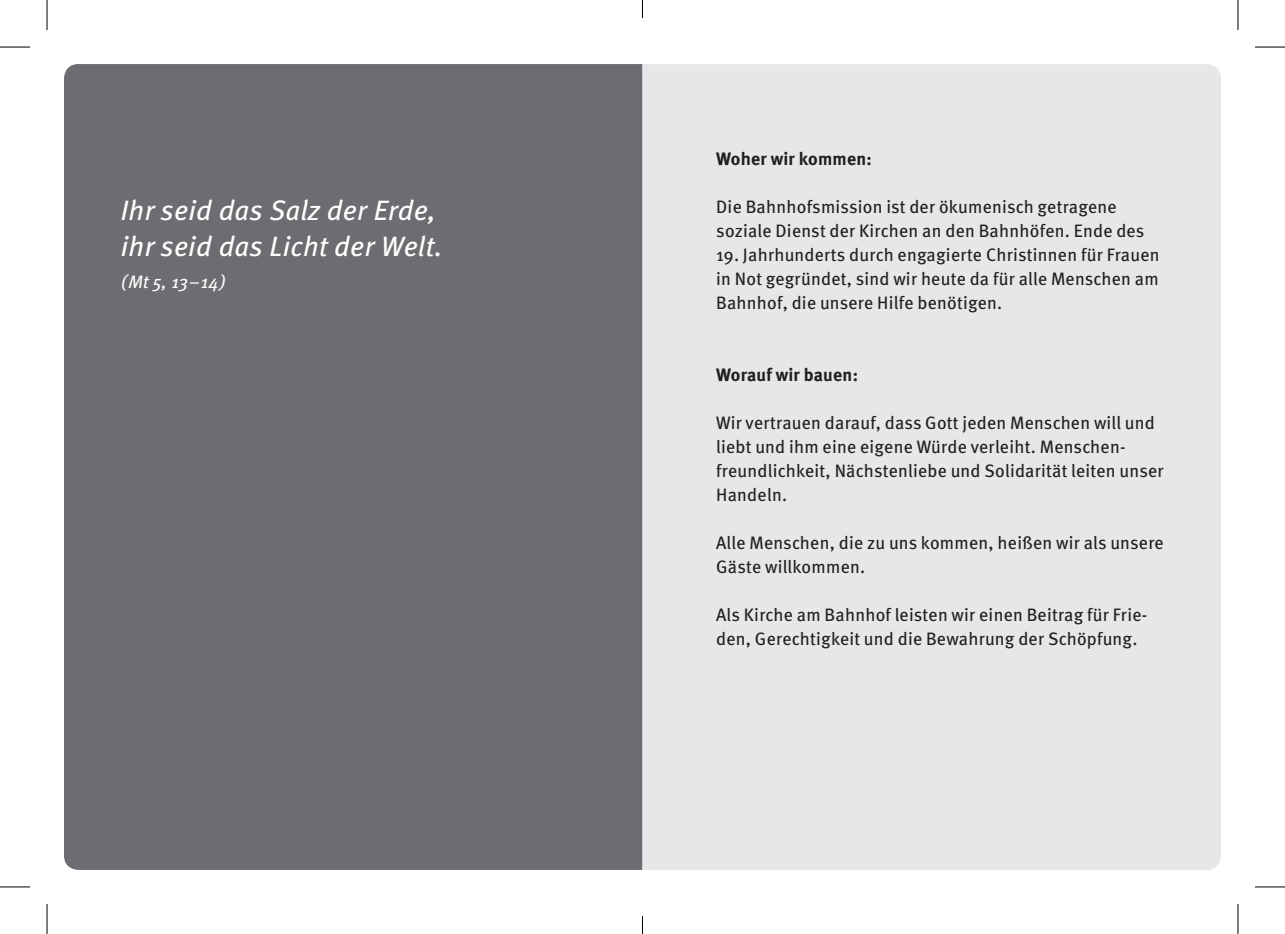
<style>
.page{position:relative;width:1285px;height:934px;background:#fff}
.page>*{position:absolute;margin:0;border:0;box-sizing:border-box;transform-origin:0 0}
.t1{font:italic 28px/36px "Meta";letter-spacing:.015em;color:#fff}
.t2{font:18px/24px "Meta";letter-spacing:.015em;color:#231f20}
.t3{font:18px "Meta Bold LF";letter-spacing:.015em;color:#231f20}
.t4{font:italic 18px "Meta";color:#fff}
</style>
<div class="page">
<div style="left:64px;top:64px;width:528px;height:805px;background:#6c6d70"></div>
<svg style="left:592px;top:64px;width:629px;height:805px;background:#dbdcde"></svg>
<hr style="left:0;top:47px;width:30px;height:1px;background:#000">
<hr style="left:1255px;top:47px;width:30px;height:1px;background:#000">
<hr style="left:0;top:886px;width:30px;height:1px;background:#000">
<hr style="left:1255px;top:886px;width:30px;height:1px;background:#000">
<hr style="left:47px;top:0;width:1px;height:30px;background:#000">
<hr style="left:47px;top:903px;width:1px;height:30px;background:#000">
<hr style="left:1237px;top:0;width:1px;height:30px;background:#000">
<hr style="left:1237px;top:903px;width:1px;height:30px;background:#000">
<svg style="left:642px;top:0;width:1px;height:18px"></svg>
<svg style="left:642px;top:915px;width:1px;height:18px"></svg>
<h1 class="t1" style="left:121px;top:192px;width:323px">Ihr seid das Salz der Erde, ihr seid das Licht der Welt.</h1>
<p class="t4" style="left:121px;top:272px;width:107px">(Mt 5, 13–14)</p>
<p class="t3" style="left:716px;top:148px;width:157px">Woher wir kommen:</p>
<p class="t2" style="left:716px;top:194px;width:430px">Die Bahnhofsmission ist der ökumenisch getragene soziale Dienst der Kirchen an den Bahnhöfen. Ende des</p>
<p class="t2" style="left:716px;top:242px;width:445px;text-align:justify">19. Jahrhunderts durch engagierte Christinnen für Frauen in Not gegründet, sind wir heute da für alle Menschen am Bahnhof, die unsere Hilfe benötigen.</p>
<p class="t3" style="left:716px;top:364px;width:143px">Worauf wir bauen:</p>
<p class="t2" style="left:716px;top:410px;width:449px">Wir vertrauen darauf, dass Gott jeden Menschen will und liebt und ihm eine eigene Würde verleiht. Menschen&shy;freundlichkeit, Nächstenliebe und Solidarität leiten unser Handeln.</p>
<p class="t2" style="left:716px;top:530px;width:449px">Alle Menschen, die zu uns kommen, heißen wir als unsere<br>Gäste willkommen.</p>
<p class="t2" style="left:716px;top:602px;width:432px">Als Kirche am Bahnhof leisten wir einen Beitrag für Frie&shy;den, Gerechtigkeit und die Bewahrung der Schöpfung.</p>
</div>
